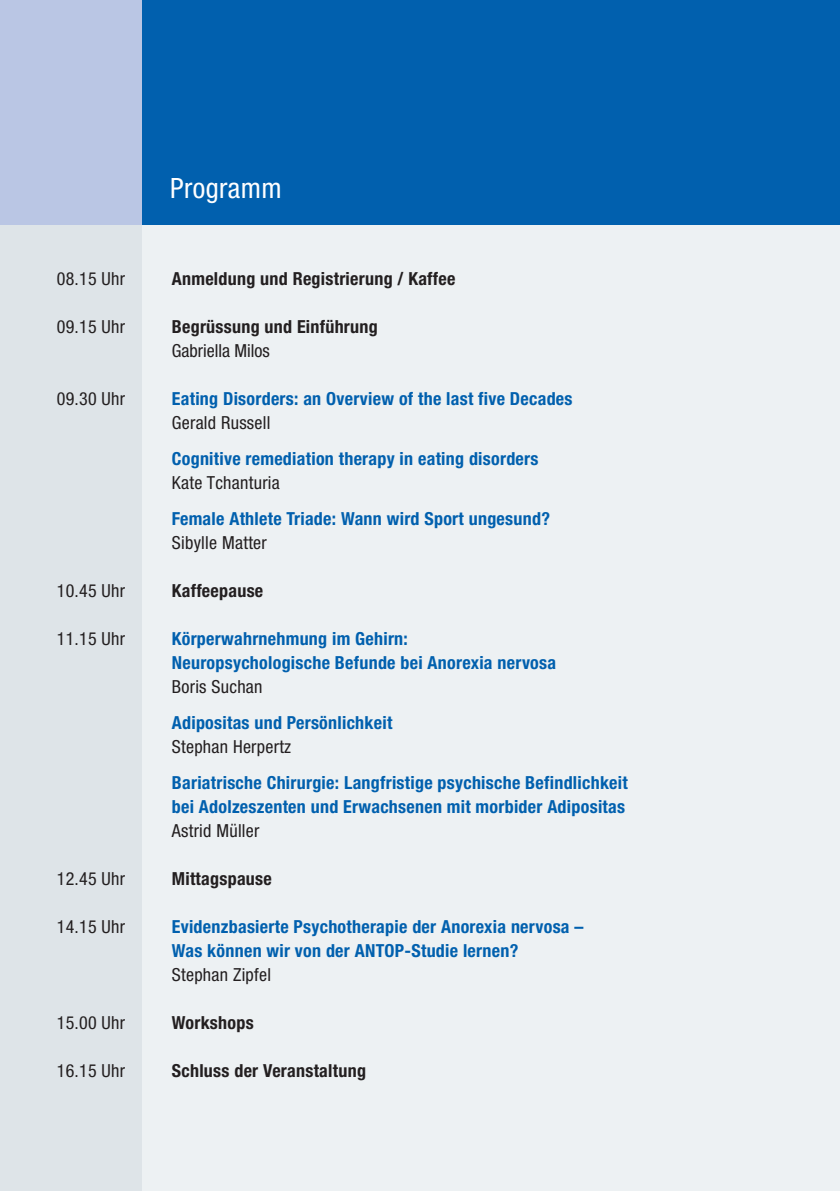
<style>
.page{position:relative;width:840px;height:1191px;background:#fff}
.page>*{position:absolute;margin:0;border:0;box-sizing:border-box;transform-origin:0 0}
.t1{font:condensed 28px "Helvetica Neue LT Std";letter-spacing:.015em;color:#fff}
.t2{font:700 condensed 18px/24px "Helvetica Neue LT Std";letter-spacing:.015em;color:#0160ae}
.t3{font:condensed 18px "Helvetica Neue LT Std";letter-spacing:.015em;color:#231f20}
.t4{font:700 condensed 18px "Helvetica Neue LT Std";letter-spacing:.015em;color:#231f20}
</style>
<div class="page">
<div style="left:126px;top:224px;width:713px;height:967px;background:#edf1f3"></div>
<div style="left:0;top:0;width:839px;height:224px;background:#0160ae"></div>
<div style="left:0;top:224px;width:142px;height:967px;background:#dee4e8"></div>
<div style="left:0;top:0;width:142px;height:224px;background:#bac6e4"></div>
<h1 class="t1" style="left:170px;top:178px;width:113px">Programm</h1>
<p class="t3" style="left:57px;top:272px;width:70px">08.15 Uhr</p>
<p class="t4" style="left:172px;top:272px;width:285px">Anmeldung und Registrierung / Kaffee</p>
<p class="t3" style="left:57px;top:320px;width:70px">09.15 Uhr</p>
<p class="t4" style="left:172px;top:320px;width:207px">Begrüssung und Einführung</p>
<p class="t3" style="left:172px;top:344px;width:99px">Gabriella Milos</p>
<p class="t3" style="left:57px;top:392px;width:70px">09.30 Uhr</p>
<p class="t2" style="left:172px;top:388px;width:402px">Eating Disorders: an Overview of the last five Decades</p>
<p class="t3" style="left:172px;top:416px;width:100px">Gerald Russell</p>
<p class="t2" style="left:172px;top:448px;width:368px">Cognitive remediation therapy in eating disorders</p>
<p class="t3" style="left:172px;top:476px;width:109px">Kate Tchanturia</p>
<p class="t2" style="left:172px;top:508px;width:379px">Female Athlete Triade: Wann wird Sport ungesund?</p>
<p class="t3" style="left:172px;top:536px;width:96px">Sibylle Matter</p>
<p class="t3" style="left:57px;top:584px;width:70px">10.45 Uhr</p>
<p class="t4" style="left:172px;top:584px;width:93px">Kaffeepause</p>
<p class="t3" style="left:57px;top:632px;width:70px">11.15 Uhr</p>
<p class="t2" style="left:172px;top:628px;width:385px">Körperwahrnehmung im Gehirn:<br>Neuropsychologische Befunde bei Anorexia nervosa</p>
<p class="t3" style="left:172px;top:680px;width:92px">Boris Suchan</p>
<p class="t2" style="left:172px;top:712px;width:222px">Adipositas und Persönlichkeit</p>
<p class="t3" style="left:172px;top:740px;width:121px">Stephan Herpertz</p>
<p class="t2" style="left:172px;top:772px;width:457px">Bariatrische Chirurgie: Langfristige psychische Befindlichkeit bei Adolzeszenten und Erwachsenen mit morbider Adipositas</p>
<p class="t3" style="left:172px;top:824px;width:89px">Astrid Müller</p>
<p class="t3" style="left:57px;top:872px;width:70px">12.45 Uhr</p>
<p class="t4" style="left:172px;top:872px;width:101px">Mittagspause</p>
<p class="t3" style="left:57px;top:920px;width:70px">14.15 Uhr</p>
<p class="t2" style="left:172px;top:916px;width:413px">Evidenzbasierte Psychotherapie der Anorexia nervosa –<br>Was können wir von der ANTOP-Studie lernen?</p>
<p class="t3" style="left:172px;top:968px;width:101px">Stephan Zipfel</p>
<p class="t3" style="left:57px;top:1016px;width:70px">15.00 Uhr</p>
<p class="t4" style="left:172px;top:1016px;width:83px">Workshops</p>
<p class="t3" style="left:57px;top:1064px;width:70px">16.15 Uhr</p>
<p class="t4" style="left:172px;top:1064px;width:195px">Schluss der Veranstaltung</p>
</div>
